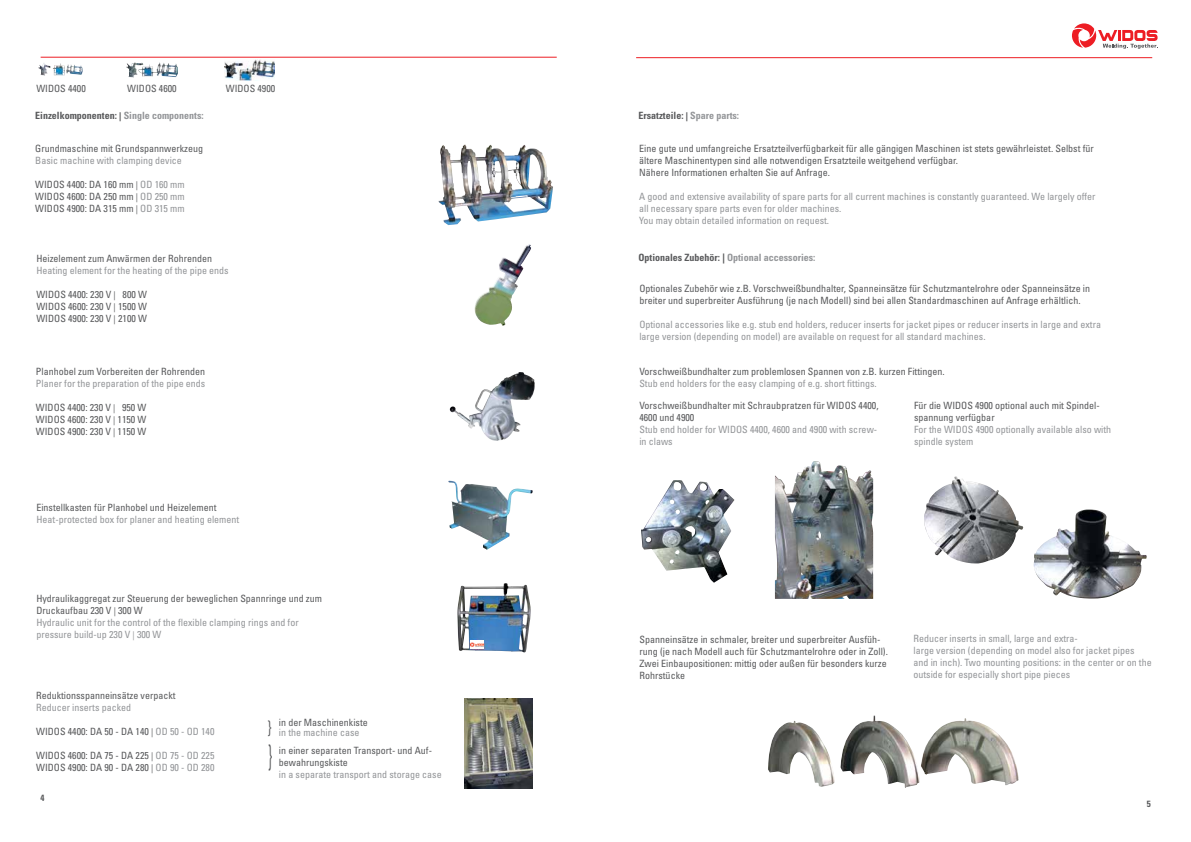
<style>
.page{position:relative;width:1191px;height:842px;background:#fff}
.page>*{position:absolute;margin:0;border:0;box-sizing:border-box;transform-origin:0 0}
.t1{font:condensed 30px "Univers LT Pro";color:#58595b;scale:.4 1}
.t2{font:condensed 10px/12px "Univers LT Pro";color:#58595b}
.t3{font:condensed 10px/12px "Univers LT Pro";color:#939598}
.t4{font:700 condensed 10px "Univers LT Pro";color:#58595b}
.t5{font:700 condensed 10px "Univers LT Pro";color:#939598}
.t6{font:700 condensed 9px "Univers LT Pro";color:#58595b}
.s1{font-size:9px}
.s2{color:#939598}
.s3{color:#58595b}
.s4{font-size:9px;color:#58595b}
.s5{font-size:18px}
</style>
<div class="page">
<hr style="left:41px;top:57px;width:516px;height:1px;background:#ed1d24">
<hr style="left:636px;top:57px;width:516px;height:1px;background:#ed1d24">
<svg style="left:1072px;top:23px;width:85px;height:26px"></svg>
<img style="left:457px;top:583px;width:73px;height:69px">
<img style="left:38px;top:63px;width:27px;height:13px">
<img style="left:126px;top:62px;width:52px;height:15px">
<img style="left:474px;top:244px;width:57px;height:82px">
<img style="left:438px;top:144px;width:115px;height:81px">
<img style="left:448px;top:481px;width:84px;height:69px">
<img style="left:450px;top:372px;width:85px;height:69px">
<img style="left:465px;top:698px;width:67px;height:91px">
<img style="left:641px;top:480px;width:93px;height:103px">
<img style="left:1033px;top:509px;width:113px;height:89px">
<img style="left:775px;top:461px;width:98px;height:138px">
<img style="left:768px;top:715px;width:250px;height:73px">
<img style="left:924px;top:476px;width:99px;height:87px">
<img style="left:225px;top:60px;width:50px;height:20px">
<img style="left:470px;top:640px;width:14px;height:9px">
<p class="t2" style="left:36px;top:83px;width:51px">WIDOS 4400</p>
<p class="t2" style="left:127px;top:83px;width:51px">WIDOS 4600</p>
<p class="t2" style="left:226px;top:83px;width:51px">WIDOS 4900</p>
<p class="t4" style="left:35px;top:109px;width:170px">Einzelkomponenten: <span class="s1">|</span> <span class="s2">Single components:</span></p>
<p class="t2" style="left:35px;top:142px;width:169px">Grundmaschine mit Grundspannwerkzeug</p>
<p class="t3" style="left:35px;top:154px;width:148px">Basic machine with clamping device</p>
<p class="t2" style="left:35px;top:178px;width:151px;text-align:justify">WIDOS 4400: DA 160 mm <span class="s1">|</span> <span class="s2">OD 160 mm </span>WIDOS 4600: DA 250 mm <span class="s1">|</span> <span class="s2">OD 250 mm </span>WIDOS 4900: DA 315 mm <span class="s1">|</span> <span class="s2">OD 315 mm</span></p>
<p class="t2" style="left:36px;top:252px;width:177px">Heizelement zum Anwärmen der Rohrenden</p>
<p class="t3" style="left:36px;top:264px;width:194px">Heating element for the heating of the pipe ends</p>
<p class="t2" style="left:36px;top:288px;width:112px;text-align:justify">WIDOS 4400: 230 V <span class="s1">|</span> 800 W WIDOS 4600: 230 V <span class="s1">|</span> 1500 W WIDOS 4900: 230 V <span class="s1">|</span> 2100 W</p>
<p class="t2" style="left:36px;top:366px;width:171px">Planhobel zum Vorbereiten der Rohrenden</p>
<p class="t3" style="left:36px;top:378px;width:171px">Planer for the preparation of the pipe ends</p>
<p class="t2" style="left:36px;top:402px;width:112px;text-align:justify">WIDOS 4400: 230 V <span class="s1">|</span> 950 W WIDOS 4600: 230 V <span class="s1">|</span> 1150 W WIDOS 4900: 230 V <span class="s1">|</span> 1150 W</p>
<p class="t2" style="left:36px;top:502px;width:181px">Einstellkasten für Planhobel und Heizelement</p>
<p class="t3" style="left:36px;top:514px;width:204px">Heat-protected box for planer and heating element</p>
<p class="t3" style="left:36px;top:593px;width:287px"><span class="s3">Hydraulikaggregat zur Steuerung der beweglichen Spannringe und zum Druckaufbau 230 V</span> <span class="s4">|</span> <span class="s3">300 W<br></span>Hydraulic unit for the control of the flexible clamping rings and for pressure build-up 230 V <span class="s1">|</span> 300 W</p>
<p class="t2" style="left:36px;top:689px;width:141px">Reduktionsspanneinsätze verpackt</p>
<p class="t3" style="left:36px;top:701px;width:96px">Reducer inserts packed</p>
<p class="t2" style="left:36px;top:725px;width:180px">WIDOS 4400: DA 50 - DA 140 <span class="s1">|</span> <span class="s2">OD 50 - OD 140</span></p>
<p class="t2" style="left:36px;top:749px;width:180px">WIDOS 4600: DA 75 - DA 225 <span class="s1">|</span> <span class="s2">OD 75 - OD 225<br></span>WIDOS 4900: DA 90 - DA 280 <span class="s1">|</span> <span class="s2">OD 90 - OD 280</span></p>
<p class="t2" style="left:279px;top:744px;width:155px">in einer separaten Transport- und Auf&shy;bewahrungskiste</p>
<p class="t3" style="left:279px;top:768px;width:164px">in a separate transport and storage case</p>
<p class="t2" style="left:268px;top:717px;width:101px;line-height:10px;text-align:center"><span class="s5">}</span> in der Maschinenkiste <span class="s2">in the machine case</span></p>
<h1 class="t1" style="left:269px;top:737px;width:10px">}</h1>
<p class="t6" style="left:41px;top:792px;width:5px">4</p>
<p class="t4" style="left:638px;top:109px;width:102px">Ersatzteile: <span class="s1">|</span> <span class="s2">Spare parts:</span></p>
<p class="t2" style="left:639px;top:142px;width:456px">Eine gute und umfangreiche Ersatzteilverfügbarkeit für alle gängigen Maschinen ist stets gewährleistet. Selbst für ältere Maschinentypen sind alle notwendigen Ersatzteile weitgehend verfügbar.<br>Nähere Informationen erhalten Sie auf Anfrage.</p>
<p class="t3" style="left:639px;top:190px;width:457px">A good and extensive availability of spare parts for all current machines is constantly guaranteed. We largely offer all necessary spare parts even for older machines.<br>You may obtain detailed information on request.</p>
<p class="t5" style="left:638px;top:251px;width:178px"><span class="s3">Optionales Zubehör: |</span> Optional accessories:</p>
<p class="t2" style="left:639px;top:282px;width:452px">Optionales Zubehör wie z.B. Vorschweißbundhalter, Spanneinsätze für Schutzmantelrohre oder Spanneinsätze in breiter und superbreiter Ausführung (je nach Modell) sind bei allen Standardmaschinen auf Anfrage erhältlich.</p>
<p class="t3" style="left:639px;top:318px;width:463px">Optional accessories like e.g. stub end holders, reducer inserts for jacket pipes or reducer inserts in large and extra large version (depending on model) are available on request for all standard machines.</p>
<p class="t2" style="left:639px;top:365px;width:307px">Vorschweißbundhalter zum problemlosen Spannen von z.B. kurzen Fittingen.</p>
<p class="t3" style="left:639px;top:377px;width:239px">Stub end holders for the easy clamping of e.g. short fittings.</p>
<p class="t2" style="left:639px;top:399px;width:241px">Vorschweißbundhalter mit Schraubpratzen für WIDOS 4400,<br>4600 und 4900</p>
<p class="t3" style="left:639px;top:423px;width:239px">Stub end holder for WIDOS 4400, 4600 and 4900 with screw&shy;in claws</p>
<p class="t2" style="left:914px;top:399px;width:187px">Für die WIDOS 4900 optional auch mit Spindel&shy;spannung verfügbar</p>
<p class="t3" style="left:914px;top:423px;width:199px">For the WIDOS 4900 optionally available also with spindle system</p>
<p class="t2" style="left:639px;top:633px;width:250px">Spanneinsätze in schmaler, breiter und superbreiter Ausfüh&shy;rung (je nach Modell auch für Schutzmantelrohre oder in Zoll).<br>Zwei Einbaupositionen: mittig oder außen für besonders kurze Rohrstücke</p>
<p class="t3" style="left:913px;top:633px;width:240px">Reducer inserts in small, large and extra-<br>large version (depending on model also for jacket pipes and in inch). Two mounting positions: in the center or on the outside for especially short pipe pieces</p>
<p class="t6" style="left:1146px;top:798px;width:5px">5</p>
</div>
